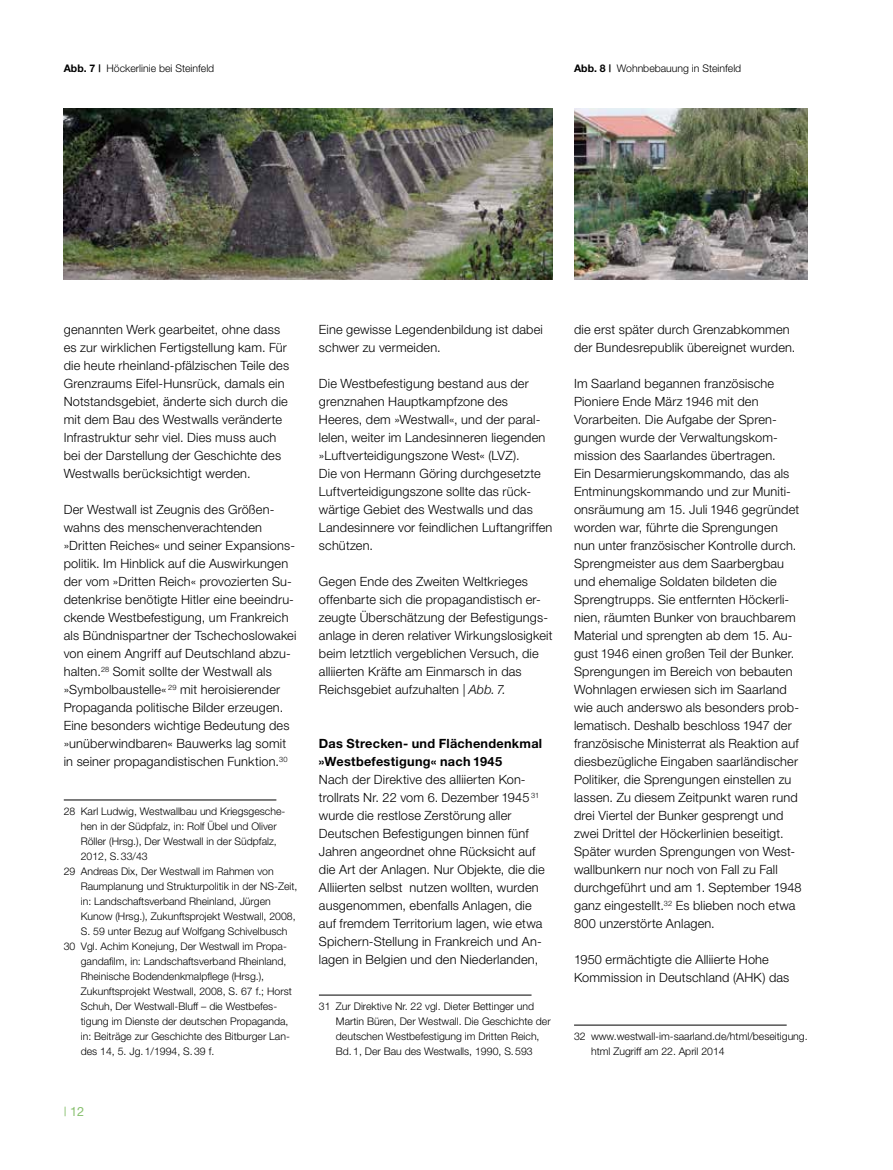
<style>
.page{position:relative;width:893px;height:1170px;background:#fff}
.page>*{position:absolute;margin:0;border:0;box-sizing:border-box;transform-origin:0 0}
.t1{font:12.75px/18px "Helvetica Neue Light PL";letter-spacing:.015em;color:#000}
.t2{font:12.75px/18px "Helvetica Neue Bold PL";letter-spacing:.02em;color:#000}
.t3{font:12.75px "Helvetica Neue Roman PL";color:#88c06f}
.t4{font:10.5px/15px "Helvetica Neue Light PL";color:#000}
.s1{font-family:"Helvetica Neue Bold PL"}
.s2{font-family:"Helvetica Neue";font-weight:300;font-style:italic}
</style>
<div class="page">
<hr style="left:64px;top:799px;width:212px;height:1px;background:#000">
<hr style="left:319px;top:994px;width:212px;height:1px;background:#000">
<hr style="left:574px;top:1024px;width:213px;height:1px;background:#000">
<img style="left:64px;top:108px;width:489px;height:172px">
<img style="left:574px;top:108px;width:234px;height:172px">
<p class="t4" style="left:64px;top:61px;width:152px"><span class="s1">Abb. 7 |</span> Höckerlinie bei Steinfeld</p>
<p class="t4" style="left:574px;top:61px;width:169px"><span class="s1">Abb. 8 |</span> Wohnbebauung in Steinfeld</p>
<p class="t1" style="left:64px;top:320px;width:227px">genannten Werk gearbeitet, ohne dass es zur wirklichen Fertigstellung kam. Für die heute rheinland-pfälzischen Teile des Grenzraums Eifel-Hunsrück, damals ein Notstandsgebiet, änderte sich durch die mit dem Bau des Westwalls veränderte Infrastruktur sehr viel. Dies muss auch bei der Darstellung der Geschichte des Westwalls berücksichtigt werden.</p>
<p class="t1" style="left:64px;top:500px;width:234px">Der Westwall ist Zeugnis des Größen&shy;wahns des menschenverachtenden »Dritten Reiches« und seiner Expansions&shy;politik. Im Hinblick auf die Auswirkungen der vom »Dritten Reich« provozierten Su&shy;detenkrise benötigte Hitler eine beeindru&shy;ckende Westbefestigung, um Frankreich als Bündnispartner der Tschechoslowakei von einem Angriff auf Deutschland abzu&shy;halten.<sup>28</sup> Somit sollte der Westwall als »Symbolbaustelle« <sup>29</sup> mit heroisierender Propaganda politische Bilder erzeugen.<br>Eine besonders wichtige Bedeutung des »unüberwindbaren« Bauwerks lag somit in seiner propagandistischen Funktion.<sup>30</sup></p>
<p class="t4" style="left:64px;top:803px;width:223px">28 Karl Ludwig, Westwallbau und Kriegsgesche-</p>
<p class="t4" style="left:81px;top:818px;width:197px">hen in der Südpfalz, in: Rolf Übel und Oliver</p>
<p class="t4" style="left:81px;top:833px;width:198px">Röller (Hrsg.), Der Westwall in der Südpfalz,</p>
<p class="t4" style="left:81px;top:848px;width:68px">2012, S.33/43</p>
<p class="t4" style="left:64px;top:863px;width:211px">29 Andreas Dix, Der Westwall im Rahmen von</p>
<p class="t4" style="left:81px;top:878px;width:218px">Raumplanung und Strukturpolitik in der NS-Zeit,</p>
<p class="t4" style="left:81px;top:893px;width:192px">in: Landschaftsverband Rheinland, Jürgen</p>
<p class="t4" style="left:81px;top:908px;width:216px">Kunow (Hrsg.), Zukunftsprojekt Westwall, 2008,</p>
<p class="t4" style="left:81px;top:923px;width:208px">S. 59 unter Bezug auf Wolfgang Schivelbusch</p>
<p class="t4" style="left:64px;top:938px;width:225px">30 Vgl. Achim Konejung, Der Westwall im Propa-</p>
<p class="t4" style="left:81px;top:953px;width:207px">gandafilm, in: Landschaftsverband Rheinland,</p>
<p class="t4" style="left:81px;top:968px;width:185px">Rheinische Bodendenkmalpflege (Hrsg.),</p>
<p class="t4" style="left:81px;top:983px;width:213px">Zukunftsprojekt Westwall, 2008, S. 67 f.; Horst</p>
<p class="t4" style="left:81px;top:998px;width:197px">Schuh, Der Westwall-Bluff – die Westbefes-</p>
<p class="t4" style="left:81px;top:1013px;width:209px">tigung im Dienste der deutschen Propaganda,</p>
<p class="t4" style="left:81px;top:1028px;width:211px">in: Beiträge zur Geschichte des Bitburger Lan-</p>
<p class="t4" style="left:81px;top:1043px;width:135px">des 14, 5. Jg.1/1994, S.39 f.</p>
<p class="t3" style="left:64px;top:1104px;width:22px">| 12</p>
<p class="t1" style="left:319px;top:320px;width:226px">Eine gewisse Legendenbildung ist dabei schwer zu vermeiden.</p>
<p class="t1" style="left:319px;top:374px;width:235px">Die Westbefestigung bestand aus der grenznahen Hauptkampfzone des Heeres, dem »Westwall«, und der paral&shy;lelen, weiter im Landesinneren liegenden »Luftverteidigungszone West« (LVZ).<br>Die von Hermann Göring durchgesetzte Luftverteidigungszone sollte das rück&shy;wärtige Gebiet des Westwalls und das Landesinnere vor feindlichen Luftangriffen schützen.</p>
<p class="t1" style="left:319px;top:572px;width:235px">Gegen Ende des Zweiten Weltkrieges offenbarte sich die propagandistisch er&shy;zeugte Überschätzung der Befestigungs&shy;anlage in deren relativer Wirkungslosigkeit beim letztlich vergeblichen Versuch, die alliierten Kräfte am Einmarsch in das Reichsgebiet aufzuhalten | <span class="s2">Abb.7.</span></p>
<p class="t2" style="left:319px;top:734px;width:225px">Das Strecken- und Flächendenkmal »Westbefestigung« nach 1945</p>
<p class="t1" style="left:319px;top:770px;width:227px">Nach der Direktive des alliierten Kon&shy;trollrats Nr. 22 vom 6. Dezember 1945 <sup>31 </sup>wurde die restlose Zerstörung aller Deutschen Befestigungen binnen fünf Jahren angeordnet ohne Rücksicht auf die Art der Anlagen. Nur Objekte, die die Alliierten selbst nutzen wollten, wurden ausgenommen, ebenfalls Anlagen, die auf fremdem Territorium lagen, wie etwa Spichern-Stellung in Frankreich und An&shy;lagen in Belgien und den Niederlanden,</p>
<p class="t4" style="left:336px;top:998px;width:216px;text-indent:-17px">31 Zur Direktive Nr. 22 vgl. Dieter Bettinger und Martin Büren, Der Westwall. Die Geschichte der deutschen Westbefestigung im Dritten Reich, Bd.1, Der Bau des Westwalls, 1990, S.593</p>
<p class="t1" style="left:574px;top:320px;width:223px">die erst später durch Grenzabkommen der Bundesrepublik übereignet wurden.</p>
<p class="t1" style="left:574px;top:374px;width:229px">Im Saarland begannen französische Pioniere Ende März 1946 mit den Vorarbeiten. Die Aufgabe der Spren&shy;gungen wurde der Verwaltungskom&shy;mission des Saarlandes übertragen.<br>Ein Desarmierungskommando, das als Entminungskommando und zur Muniti&shy;onsräumung am 15. Juli 1946 gegründet worden war, führte die Sprengungen nun unter französischer Kontrolle durch.<br>Sprengmeister aus dem Saarbergbau und ehemalige Soldaten bildeten die Sprengtrupps. Sie entfernten Höckerli&shy;nien, räumten Bunker von brauchbarem Material und sprengten ab dem 15. Au&shy;gust 1946 einen großen Teil der Bunker.<br>Sprengungen im Bereich von bebauten Wohnlagen erwiesen sich im Saarland wie auch anderswo als besonders prob&shy;lematisch. Deshalb beschloss 1947 der französische Ministerrat als Reaktion auf diesbezügliche Eingaben saarländischer Politiker, die Sprengungen einstellen zu lassen. Zu diesem Zeitpunkt waren rund drei Viertel der Bunker gesprengt und zwei Drittel der Höckerlinien beseitigt.<br>Später wurden Sprengungen von West&shy;wallbunkern nur noch von Fall zu Fall durchgeführt und am 1. September 1948 ganz eingestellt.<sup>32</sup> Es blieben noch etwa 800 unzerstörte Anlagen.</p>
<p class="t1" style="left:574px;top:950px;width:217px">1950 ermächtigte die Alliierte Hohe<br>Kommission in Deutschland (AHK) das</p>
<p class="t4" style="left:591px;top:1028px;width:218px;text-indent:-17px">32 www.westwall-im-saarland.de/html/beseitigung. html Zugriff am 22. April 2014</p>
</div>
